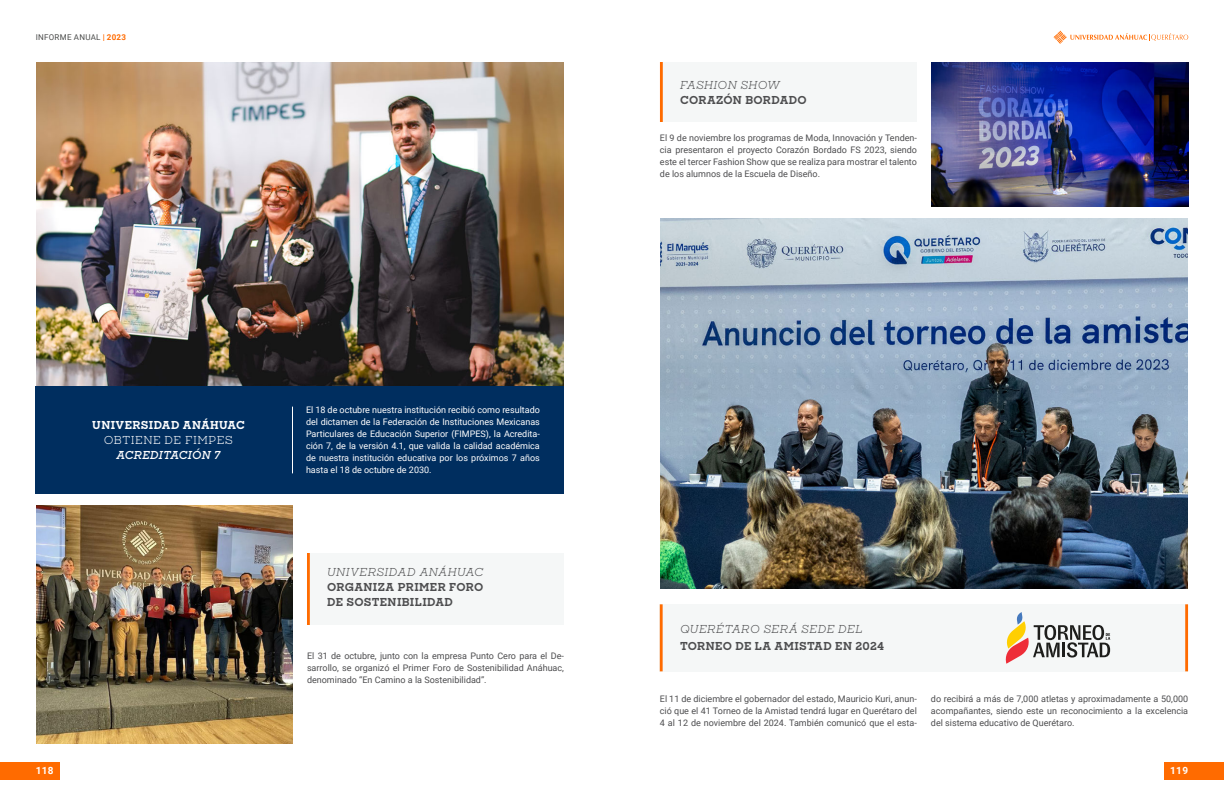
<style>
.page{position:relative;width:1224px;height:792px;background:#fff}
.page>*{position:absolute;margin:0;border:0;box-sizing:border-box;transform-origin:0 0}
.t1{font:700 11px/15px "Sharp Slab";letter-spacing:.035em;color:#4d4d4f}
.t2{font:italic 11px "Sharp Slab";letter-spacing:.035em;color:#4d4d4f}
.t3{font:700 11px "Sharp Slab";letter-spacing:.04em;color:#fff}
.t4{font:11px "Sharp Slab";letter-spacing:.035em;color:#fff}
.t5{font:italic 600 11px "Sharp Slab";letter-spacing:.015em;color:#fff}
.t6{font:700 10px "Roboto";letter-spacing:.035em;color:#fff}
.t7{font:9px/12px "Roboto";color:#4d4d4f;text-align:justify}
.t8{font:9px/12px "Roboto";color:#fff;text-align:justify}
.t9{font:8px "Roboto";letter-spacing:.035em;color:#4a4b4a}
.s1{font-weight:700;color:#ff6b00}
</style>
<div class="page">
<div style="left:1164px;top:762px;width:60px;height:18px;background:#ff6b00"></div>
<div style="left:0;top:762px;width:60px;height:18px;background:#ff6b00"></div>
<svg style="left:1054px;top:31px;width:134px;height:13px"></svg>
<img style="left:36px;top:62px;width:528px;height:324px">
<div style="left:36px;top:386px;width:528px;height:108px;background:#002e5f"></div>
<hr style="left:292px;top:407px;width:1px;height:66px;background:#fff">
<div style="left:307px;top:553px;width:257px;height:72px;background:#f5f7f7"></div>
<hr style="left:307px;top:553px;width:3px;height:72px;background:#ff6b00">
<img style="left:36px;top:506px;width:257px;height:238px">
<img style="left:660px;top:218px;width:528px;height:371px">
<div style="left:660px;top:62px;width:257px;height:60px;background:#f5f7f7"></div>
<hr style="left:660px;top:62px;width:3px;height:60px;background:#ff6b00">
<img style="left:931px;top:62px;width:257px;height:145px">
<div style="left:660px;top:604px;width:528px;height:67px;background:#f5f7f7"></div>
<hr style="left:1185px;top:604px;width:3px;height:67px;background:#ff6b00">
<hr style="left:660px;top:604px;width:3px;height:67px;background:#ff6b00">
<svg style="left:1005px;top:612px;width:105px;height:52px"></svg>
<p class="t9" style="left:36px;top:32px;width:92px">INFORME ANUAL <span class="s1">| 2023</span></p>
<p class="t3" style="left:92px;top:417px;width:154px">UNIVERSIDAD ANÁHUAC</p>
<p class="t4" style="left:104px;top:432px;width:131px">OBTIENE DE FIMPES</p>
<p class="t5" style="left:117px;top:447px;width:106px">ACREDITACIÓN 7</p>
<p class="t8" style="left:306px;top:404px;width:235px">El 18 de octubre nuestra institución recibió como resultado del dictamen de la Federación de Instituciones Mexicanas Particulares de Educación Superior (FIMPES), la Acredita&shy;ción 7, de la versión 4.1, que valida la calidad académica de nuestra institución educativa por los próximos 7 años hasta el 18 de octubre de 2030.</p>
<p class="t2" style="left:327px;top:565px;width:158px">UNIVERSIDAD ANÁHUAC</p>
<p class="t1" style="left:327px;top:580px;width:158px">ORGANIZA PRIMER FORO<br>DE SOSTENIBILIDAD</p>
<p class="t7" style="left:307px;top:650px;width:259px">El 31 de octubre, junto con la empresa Punto Cero para el De&shy;sarrollo, se organizó el Primer Foro de Sostenibilidad Anáhuac, denominado “En Camino a la Sostenibilidad”.</p>
<p class="t2" style="left:680px;top:77px;width:102px">FASHION SHOW</p>
<p class="t1" style="left:680px;top:92px;width:128px">CORAZÓN BORDADO</p>
<p class="t7" style="left:660px;top:131px;width:259px">El 9 de noviembre los programas de Moda, Innovación y Tenden&shy;cia presentaron el proyecto Corazón Bordado FS 2023, siendo este el tercer Fashion Show que se realiza para mostrar el talento de los alumnos de la Escuela de Diseño.</p>
<p class="t2" style="left:680px;top:621px;width:184px">QUERÉTARO SERÁ SEDE DEL</p>
<p class="t1" style="left:680px;top:638px;width:206px">TORNEO DE LA AMISTAD EN 2024</p>
<p class="t7" style="left:660px;top:693px;width:259px">El 11 de diciembre el gobernador del estado, Mauricio Kuri, anun&shy;ció que el 41 Torneo de la Amistad tendrá lugar en Querétaro del 4 al 12 de noviembre del 2024. También comunicó que el esta-</p>
<p class="t7" style="left:931px;top:693px;width:259px">do recibirá a más de 7,000 atletas y aproximadamente a 50,000 acompañantes, siendo este un reconocimiento a la excelencia del sistema educativo de Querétaro.</p>
<p class="t6" style="left:36px;top:763px;width:19px">118</p>
<p class="t6" style="left:1170px;top:763px;width:19px">119</p>
</div>
